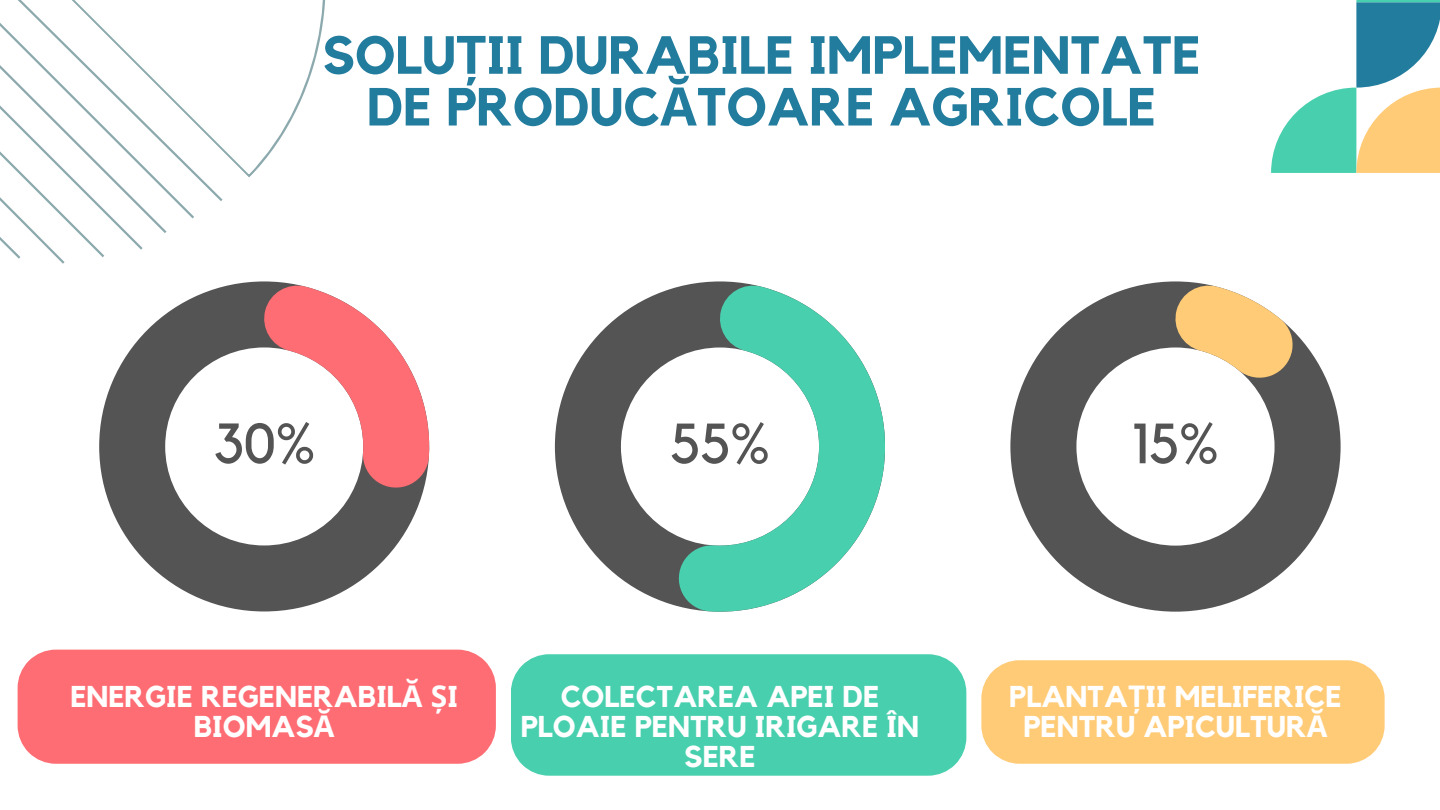
<style>
.page{position:relative;width:1440px;height:810px;background:#fff}
.page>*{position:absolute;margin:0;border:0;box-sizing:border-box;transform-origin:0 0}
.t1{font:56px "Kollektif";color:#545454}
.t2{font:700 53px/51.8px "Kollektif";color:#227c9d;text-align:center}
.t3{font:700 30px/30px "Kollektif";color:#fff;text-align:center}
.s1{font-family:"Noto Sans"}
</style>
<div class="page">
<div style="left:511px;top:654px;width:455px;height:122px;background:#48cfae"></div>
<div style="left:18px;top:650px;width:478px;height:114px;background:#fe6d73"></div>
<div style="left:981px;top:660px;width:404px;height:104px;background:#ffcb77"></div>
<svg style="left:555px;top:281px;width:178px;height:325px;fill:#545454"></svg>
<svg style="left:677px;top:282px;width:208px;height:330px"></svg>
<svg style="left:99px;top:281px;width:325px;height:330px;fill:#545454"></svg>
<svg style="left:261px;top:282px;width:168px;height:207px"></svg>
<svg style="left:1010px;top:281px;width:331px;height:331px"></svg>
<svg style="left:1172px;top:282px;width:122px;height:98px"></svg>
<svg style="left:225px;top:0;width:101px;height:177px"></svg>
<svg style="left:0;top:0;width:225px;height:264px"></svg>
<svg style="left:1271px;top:0;width:169px;height:173px"></svg>
<p class="t2" style="left:322px;top:31px;width:880px">SOLU<span class="s1">Ț</span>II DURABILE IMPLEMENTATE<br>DE PRODUC<span class="s1">Ă</span>TOARE AGRICOLE</p>
<p class="t1" style="left:214px;top:418px;width:103px">30%</p>
<p class="t1" style="left:671px;top:418px;width:100px">55%</p>
<p class="t1" style="left:1133px;top:418px;width:87px">15%</p>
<p class="t3" style="left:70px;top:682px;width:389px">ENERGIE REGENERABIL<span class="s1">Ă Ș</span>I<br>BIOMAS<span class="s1">Ă</span></p>
<p class="t3" style="left:1009px;top:682px;width:334px">PLANTA<span class="s1">Ț</span>II MELIFERICE<br>PENTRU APICULTUR<span class="s1">Ă</span></p>
<p class="t3" style="left:521px;top:682px;width:400px">COLECTAREA APEI DE<br>PLOAIE PENTRU IRIGARE ÎN<br>SERE</p>
</div>
